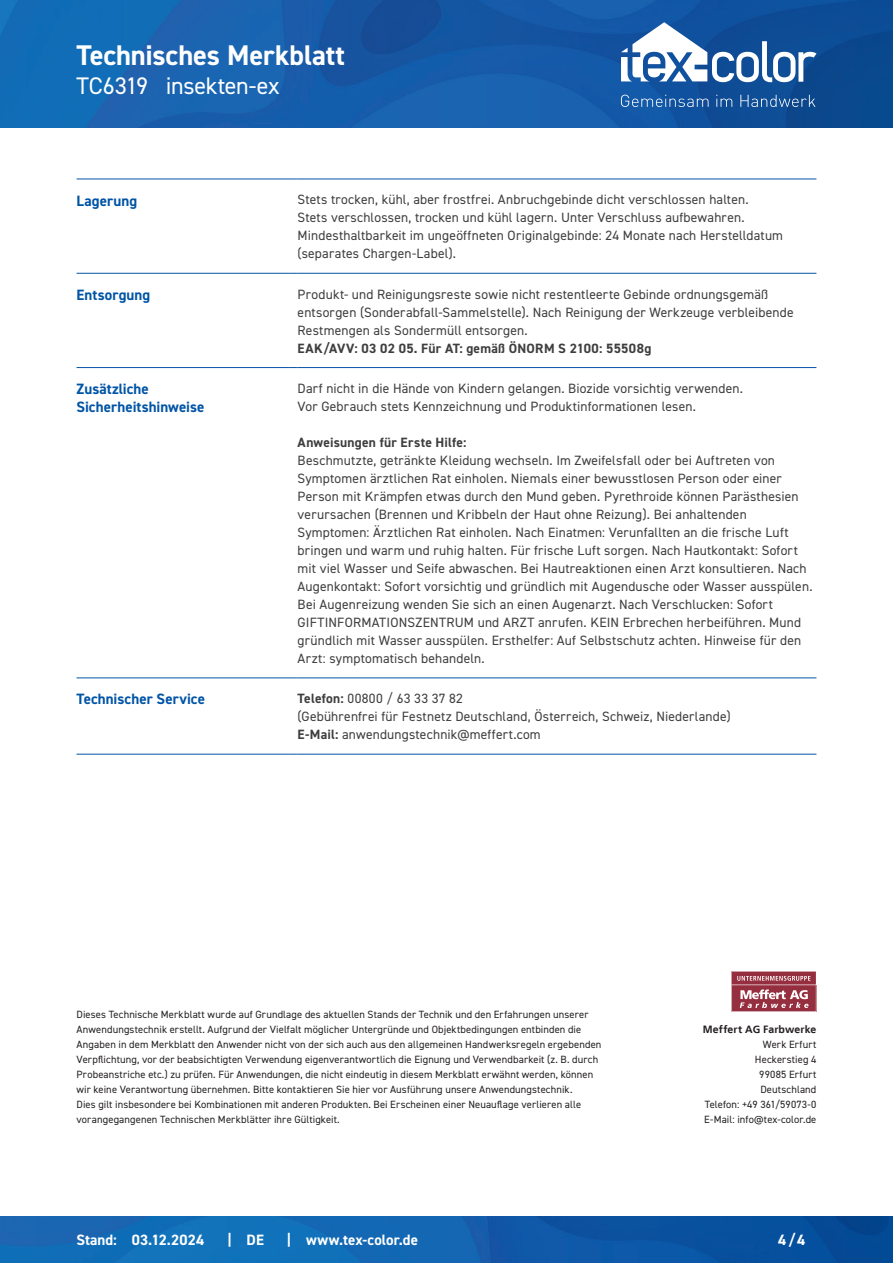
<style>
.page{position:relative;width:893px;height:1263px;background:#fff}
.page>*{position:absolute;margin:0;border:0;box-sizing:border-box;transform-origin:0 0}
.CB_AF_Kopf_TM{font:700 28.5px "DIN2014";letter-spacing:-.005em;color:#fff}
.CB_AF_Kopf_Produktname_klein{font:24px "DIN2014";letter-spacing:-.015em;color:#fff}
.CB_AF_Abschnitt_Ueberschrift{font:700 15px/18px "DIN2014";letter-spacing:.005em;color:#0154a6}
.CB_AF_Fuß_Stand_linksb{font:700 15px "DIN2014";letter-spacing:.005em;color:#fff}
.CB_AF_Text_Standard{font:13.5px/18px "DIN2014";letter-spacing:.01em;color:#3e3e3f}
.CB_AF_Disclaimer{font:10.5px/15px "DIN2014";letter-spacing:.01em;color:#231f20}
.CB_AF_INVKB{font:10.5px/15px "DIN2014";letter-spacing:.015em;color:#231f20;text-align:right}
.s1{font-weight:700}
.s2{font-family:"Frutiger LT";font-weight:700}
</style>
<div class="page">
<img style="left:0;top:0;width:893px;height:128px">
<img style="left:0;top:1216px;width:893px;height:47px">
<hr style="left:77px;top:179px;width:212px;height:1px;background:#0154a6">
<hr style="left:298px;top:179px;width:518px;height:1px;background:#0154a6">
<hr style="left:77px;top:273px;width:212px;height:1px;background:#0154a6">
<hr style="left:298px;top:273px;width:518px;height:1px;background:#0154a6">
<hr style="left:77px;top:367px;width:212px;height:1px;background:#0154a6">
<hr style="left:298px;top:367px;width:518px;height:1px;background:#0154a6">
<hr style="left:77px;top:677px;width:212px;height:1px;background:#0154a6">
<hr style="left:298px;top:677px;width:518px;height:1px;background:#0154a6">
<hr style="left:77px;top:754px;width:212px;height:1px;background:#0154a6">
<hr style="left:298px;top:754px;width:518px;height:1px;background:#0154a6">
<svg style="left:731px;top:971px;width:85px;height:41px;background:#ac5b69"></svg>
<svg style="left:621px;top:22px;width:195px;height:60px"></svg>
<svg style="left:621px;top:95px;width:194px;height:12px;background:#366caa"></svg>
<p class="CB_AF_Kopf_TM" style="left:77px;top:36px;width:270px">Technisches Merkblatt</p>
<p class="CB_AF_Kopf_Produktname_klein" style="left:77px;top:71px;width:73px">TC6319</p>
<p class="CB_AF_Kopf_Produktname_klein" style="left:166px;top:71px;width:115px">insekten-ex</p>
<p class="CB_AF_Abschnitt_Ueberschrift" style="left:77px;top:191px;width:62px">Lagerung</p>
<p class="CB_AF_Text_Standard" style="left:298px;top:190px;width:487px">Stets trocken, kühl, aber frostfrei. Anbruchgebinde dicht verschlossen halten.<br>Stets verschlossen, trocken und kühl lagern. Unter Verschluss aufbewahren.<br>Mindesthaltbarkeit im ungeöffneten Originalgebinde: 24 Monate nach Herstelldatum (separates Chargen-Label).</p>
<p class="CB_AF_Abschnitt_Ueberschrift" style="left:77px;top:285px;width:75px">Entsorgung</p>
<p class="CB_AF_Text_Standard" style="left:298px;top:285px;width:497px">Produkt- und Reinigungsreste sowie nicht restentleerte Gebinde ordnungsgemäß entsorgen (Sonderabfall-Sammelstelle). Nach Reinigung der Werkzeuge verbleibende Restmengen als Sondermüll entsorgen.<br><span class="s1">EAK/AVV: 03 02 05. Für AT: gemäß ÖNORM S 2100: 55508g</span></p>
<p class="CB_AF_Abschnitt_Ueberschrift" style="left:77px;top:380px;width:129px">Zusätzliche<br>Sicherheitshinweise</p>
<p class="CB_AF_Text_Standard" style="left:298px;top:379px;width:447px">Darf nicht in die Hände von Kindern gelangen. Biozide vorsichtig verwenden.<br>Vor Gebrauch stets Kennzeichnung und Produktinformationen lesen.</p>
<p class="CB_AF_Text_Standard" style="left:298px;top:433px;width:516px"><span class="s1">Anweisungen für Erste Hilfe:<br></span>Beschmutzte, getränkte Kleidung wechseln. Im Zweifelsfall oder bei Auftreten von Symptomen ärztlichen Rat einholen. Niemals einer bewusstlosen Person oder einer Person mit Krämpfen etwas durch den Mund geben. Pyrethroide können Parästhesien verursachen (Brennen und Kribbeln der Haut ohne Reizung). Bei anhaltenden Symptomen: Ärztlichen Rat einholen. Nach Einatmen: Verunfallten an die frische Luft bringen und warm und ruhig halten. Für frische Luft sorgen. Nach Hautkontakt: Sofort mit viel Wasser und Seife abwaschen. Bei Hautreaktionen einen Arzt konsultieren. Nach Augenkontakt: Sofort vorsichtig und gründlich mit Augendusche oder Wasser ausspülen.<br>Bei Augenreizung wenden Sie sich an einen Augenarzt. Nach Verschlucken: Sofort GIFTINFORMATIONSZENTRUM und ARZT anrufen. KEIN Erbrechen herbeiführen. Mund gründlich mit Wasser ausspülen. Ersthelfer: Auf Selbstschutz achten. Hinweise für den Arzt: symptomatisch behandeln.</p>
<p class="CB_AF_Abschnitt_Ueberschrift" style="left:77px;top:690px;width:130px">Technischer Service</p>
<p class="CB_AF_Text_Standard" style="left:298px;top:689px;width:435px"><span class="s1">Telefon:</span> 00800 / 63 33 37 82<br>(Gebührenfrei für Festnetz Deutschland, Österreich, Schweiz, Niederlande)<br><span class="s1">E-Mail:</span> anwendungstechnik@meffert.com</p>
<p class="CB_AF_Disclaimer" style="left:77px;top:1006px;width:526px">Dieses Technische Merkblatt wurde auf Grundlage des aktuellen Stands der Technik und den Erfahrungen unserer Anwendungstechnik erstellt. Aufgrund der Vielfalt möglicher Untergründe und Objektbedingungen entbinden die Angaben in dem Merkblatt den Anwender nicht von der sich auch aus den allgemeinen Handwerksregeln ergebenden Verpflichtung, vor der beabsichtigten Verwendung eigenverantwortlich die Eignung und Verwendbarkeit (z. B. durch Probeanstriche etc.) zu prüfen. Für Anwendungen, die nicht eindeutig in diesem Merkblatt erwähnt werden, können wir keine Verantwortung übernehmen. Bitte kontaktieren Sie hier vor Ausführung unsere Anwendungstechnik.<br>Dies gilt insbesondere bei Kombinationen mit anderen Produkten. Bei Erscheinen einer Neuauflage verlieren alle vorangegangenen Technischen Merkblätter ihre Gültigkeit.</p>
<p class="CB_AF_Fuß_Stand_linksb" style="left:77px;top:1230px;width:42px">Stand:</p>
<p class="CB_AF_Fuß_Stand_linksb" style="left:132px;top:1230px;width:74px">03.12.2024</p>
<p class="CB_AF_Fuß_Stand_linksb" style="left:227px;top:1229px;width:6px">|</p>
<p class="CB_AF_Fuß_Stand_linksb" style="left:247px;top:1230px;width:19px">DE</p>
<p class="CB_AF_Fuß_Stand_linksb" style="left:287px;top:1229px;width:6px">|</p>
<p class="CB_AF_Fuß_Stand_linksb" style="left:306px;top:1230px;width:113px">www.tex-color.de</p>
<p class="CB_AF_INVKB" style="left:703px;top:1021px;width:115px"><span class="s2">Meffert AG Farbwerke<br></span>Werk Erfurt<br>Heckerstieg 4<br>99085 Erfurt<br>Deutschland<br>Telefon: +49 361/59073-0<br>E-Mail: info@tex-color.de</p>
<p class="CB_AF_Fuß_Stand_linksb" style="left:778px;top:1230px;width:29px">4/4</p>
</div>
